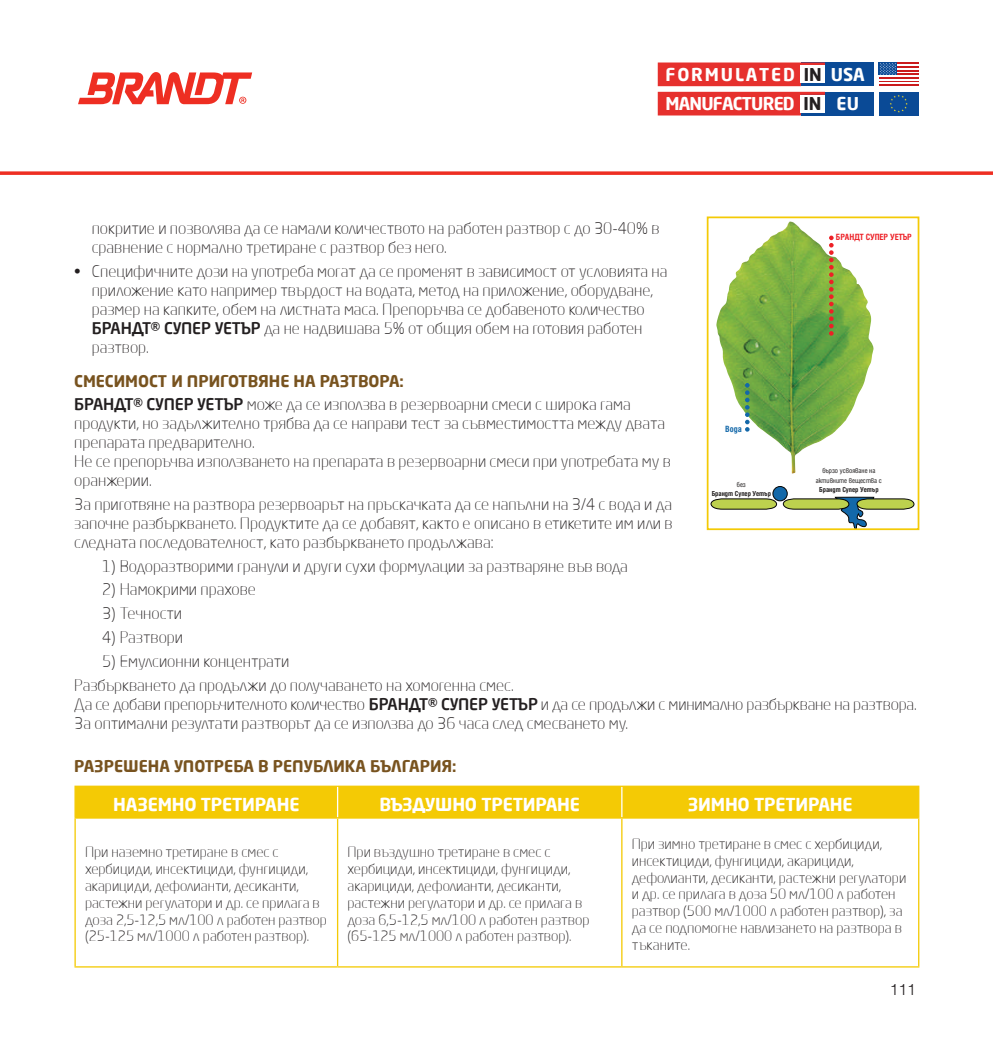
<style>
.page{position:relative;width:993px;height:1042px;background:#fff}
.page>*{position:absolute;margin:0;border:0;box-sizing:border-box;transform-origin:0 0}
.t1{font:700 17.5px "Neo Sans Pro Cyr W04";letter-spacing:-.01em;color:#fff}
.t2{font:700 17.32px/29.2px "Neo Sans Pro Cyr W04";color:#fff}
.t3{font:300 15.75px/18.9px "Neo Sans Pro Cyr W04";color:#231f20}
.t4{font:700 15.75px "Neo Sans Pro Cyr W04";color:#78531f}
.t5{font:300 15.75px "Helvetica Neue Cyr";color:#231f20}
.t6{font:300 14px/16.8px "Neo Sans Pro Cyr W04";color:#231f20}
.t7{font:700 condensed 9.8px "Helen Bg";color:#ed2026}
.t8{font:700 condensed 9.8px "Helen Bg";color:#1368a9}
.t9{font:condensed 7.7px/9.3px "Helen Bg";color:#211e1e;text-align:center}
.t10{font:700 condensed 7.7px "Helen Bg";color:#211e1e}
.s1{color:#231f20}
.s2{font-weight:500}
.s3{font-weight:700;color:#78531f}
</style>
<div class="page">
<svg style="left:0;top:171px;width:992px;height:4px;background:#ef473d"></svg>
<svg style="left:710px;top:498px;width:66px;height:11px"></svg>
<svg style="left:782px;top:497px;width:132px;height:30px"></svg>
<div style="left:772px;top:486px;width:15px;height:15px;background:#1368a9;border-radius:50%"></div>
<div style="left:772px;top:486px;width:15px;height:15px;border:1px solid #050504;border-radius:50%"></div>
<img style="left:716px;top:223px;width:145px;height:251px">
<svg style="left:828px;top:236px;width:5px;height:100px"></svg>
<svg style="left:744px;top:383px;width:5px;height:49px"></svg>
<div style="left:706px;top:216px;width:213px;height:314px;border:2px solid #f4ca05"></div>
<div style="left:76px;top:787px;width:841px;height:30px;background:#f4ca05"></div>
<hr style="left:337px;top:787px;width:1px;height:30px;background:#fff">
<hr style="left:621px;top:787px;width:1px;height:30px;background:#fff">
<hr style="left:74px;top:818px;width:2px;height:148px;background:#f4ca05">
<hr style="left:337px;top:818px;width:1px;height:148px;background:#f4ca05">
<hr style="left:621px;top:818px;width:1px;height:148px;background:#f4ca05">
<hr style="left:917px;top:818px;width:2px;height:148px;background:#f4ca05">
<hr style="left:74px;top:966px;width:263px;height:1px;background:#f4ca05">
<hr style="left:337px;top:966px;width:284px;height:1px;background:#f4ca05">
<hr style="left:621px;top:966px;width:298px;height:1px;background:#f4ca05">
<hr style="left:74px;top:785px;width:263px;height:2px;background:#f4ca05">
<hr style="left:74px;top:787px;width:2px;height:30px;background:#f4ca05">
<hr style="left:337px;top:785px;width:284px;height:2px;background:#f4ca05">
<hr style="left:621px;top:785px;width:298px;height:2px;background:#f4ca05">
<hr style="left:917px;top:787px;width:2px;height:30px;background:#f4ca05">
<hr style="left:74px;top:817px;width:263px;height:1px;background:#f4ca05">
<hr style="left:337px;top:817px;width:284px;height:1px;background:#f4ca05">
<hr style="left:621px;top:817px;width:298px;height:1px;background:#f4ca05">
<hr style="left:878px;top:62px;width:40px;height:2px;background:#ca1a1c">
<hr style="left:878px;top:66px;width:40px;height:2px;background:#ca1a1c">
<hr style="left:878px;top:70px;width:40px;height:2px;background:#ca1a1c">
<hr style="left:878px;top:73px;width:40px;height:2px;background:#ca1a1c">
<hr style="left:878px;top:77px;width:40px;height:2px;background:#ca1a1c">
<hr style="left:878px;top:81px;width:40px;height:2px;background:#ca1a1c">
<hr style="left:878px;top:84px;width:40px;height:2px;background:#ca1a1c">
<svg style="left:878px;top:62px;width:18px;height:13px"></svg>
<svg style="left:879px;top:63px;width:16px;height:12px"></svg>
<div style="left:878px;top:92px;width:40px;height:23px;background:#0a4a96"></div>
<svg style="left:890px;top:95px;width:17px;height:18px"></svg>
<div style="left:800px;top:62px;width:72px;height:24px;background:#0a4a96"></div>
<svg style="left:657px;top:62px;width:167px;height:24px;background:#e13736"></svg>
<div style="left:800px;top:66px;width:24px;height:17px;background:#fff"></div>
<div style="left:800px;top:92px;width:72px;height:23px;background:#0a4a96"></div>
<div style="left:657px;top:92px;width:167px;height:23px;background:#e6302d"></div>
<div style="left:800px;top:95px;width:24px;height:17px;background:#fff"></div>
<svg style="left:78px;top:72px;width:174px;height:32px"></svg>
<p class="t2" style="left:665px;top:59px;width:201px">FORMULATED <span class="s1">IN</span> USA<br>MANUFACTURED <span class="s1">IN</span> EU</p>
<p class="t3" style="left:92px;top:219px;width:569px">покритие и позволява да се намали количеството на работен разтвор с до 30-40% в сравнение с нормално третиране с разтвор без него.</p>
<p class="t3" style="left:92px;top:262px;width:577px;text-indent:-18px">• Специфичните дози на употреба могат да се променят в зависимост от условията на приложение като например твърдост на водата, метод на приложение, оборудване, размер на капките, обем на листната маса. Препоръчва се добавеното количество <span class="s2">БРАНДТ® СУПЕР УЕТЪР</span> да не надвишава 5% от общия обем на готовия работен разтвор.</p>
<p class="t3" style="left:74px;top:369px;width:558px;line-height:23.8px"><span class="s3">СМЕСИМОСТ И ПРИГОТВЯНЕ НА РАЗТВОРА:<br></span><span class="s2">БРАНДТ® СУПЕР УЕТЪР</span> може да се използва в резервоарни смеси с широка гама</p>
<p class="t3" style="left:74px;top:414px;width:598px">продукти, но задължително трябва да се направи тест за съвместимостта между двата препарата предварително.<br>Не се препоръчва използването на препарата в резервоарни смеси при употребата му в оранжерии.</p>
<p class="t3" style="left:74px;top:494px;width:599px;text-align:justify">За приготвяне на разтвора резервоарът на пръскачката да се напълни на 3/4 с вода и да започне разбъркването. Продуктите да се добавят, както е описано в етикетите им или в следната последователност, като разбъркването продължава:</p>
<p class="t3" style="left:102px;top:556px;width:527px">1) Водоразтворими гранули и други сухи формулации за разтваряне във вода</p>
<p class="t3" style="left:102px;top:580px;width:155px">2) Намокрими прахове</p>
<p class="t3" style="left:102px;top:604px;width:81px">3) Течности</p>
<p class="t3" style="left:102px;top:628px;width:82px">4) Разтвори</p>
<p class="t3" style="left:74px;top:649px;width:441px;line-height:23.8px;text-indent:28px">5) Емулсионни концентрати<br>Разбъркването да продължи до получаването на хомогенна смес.</p>
<p class="t3" style="left:74px;top:694px;width:843px">Да се добави препоръчителното количество <span class="s2">БРАНДТ® СУПЕР УЕТЪР</span> и да се продължи с минимално разбъркване на разтвора.<br>За оптимални резултати разтворът да се използва до 36 часа след смесването му.</p>
<p class="t7" style="left:835px;top:232px;width:77px">БРАНДТ СУПЕР УЕТЪР</p>
<p class="t8" style="left:725px;top:424px;width:18px">Вода</p>
<p class="t9" style="left:815px;top:466px;width:68px">бързо усвояване на активните вещества с</p>
<p class="t10" style="left:819px;top:486px;width:61px">Брандт Супер Уетър</p>
<p class="t9" style="left:736px;top:479px;width:10px">без</p>
<p class="t10" style="left:711px;top:490px;width:61px">Брандт Супер Уетър</p>
<p class="t4" style="left:74px;top:756px;width:384px">РАЗРЕШЕНА УПОТРЕБА В РЕПУБЛИКА БЪЛГАРИЯ:</p>
<p class="t1" style="left:113px;top:793px;width:188px">НАЗЕМНО ТРЕТИРАНЕ</p>
<p class="t1" style="left:379px;top:793px;width:202px">ВЪЗДУШНО ТРЕТИРАНЕ</p>
<p class="t1" style="left:687px;top:793px;width:166px">ЗИМНО ТРЕТИРАНЕ</p>
<p class="t6" style="left:85px;top:843px;width:243px">При наземно третиране в смес с хербициди, инсектициди, фунгициди, акарициди, дефолианти, десиканти, растежни регулатори и др. се прилага в доза 2,5-12,5 мл/100 л работен разтвор (25-125 мл/1000 л работен разтвор).</p>
<p class="t6" style="left:347px;top:843px;width:243px">При въздушно третиране в смес с хербициди, инсектициди, фунгициди, акарициди, дефолианти, десиканти, растежни регулатори и др. се прилага в доза 6,5-12,5 мл/100 л работен разтвор (65-125 мл/1000 л работен разтвор).</p>
<p class="t6" style="left:631px;top:835px;width:276px">При зимно третиране в смес с хербициди, инсектициди, фунгициди, акарициди, дефолианти, десиканти, растежни регулатори и др. се прилага в доза 50 мл/100 л работен разтвор (500 мл/1000 л работен разтвор), за да се подпомогне навлизането на разтвора в тъканите.</p>
<p class="t5" style="left:889px;top:981px;width:28px">111</p>
</div>
